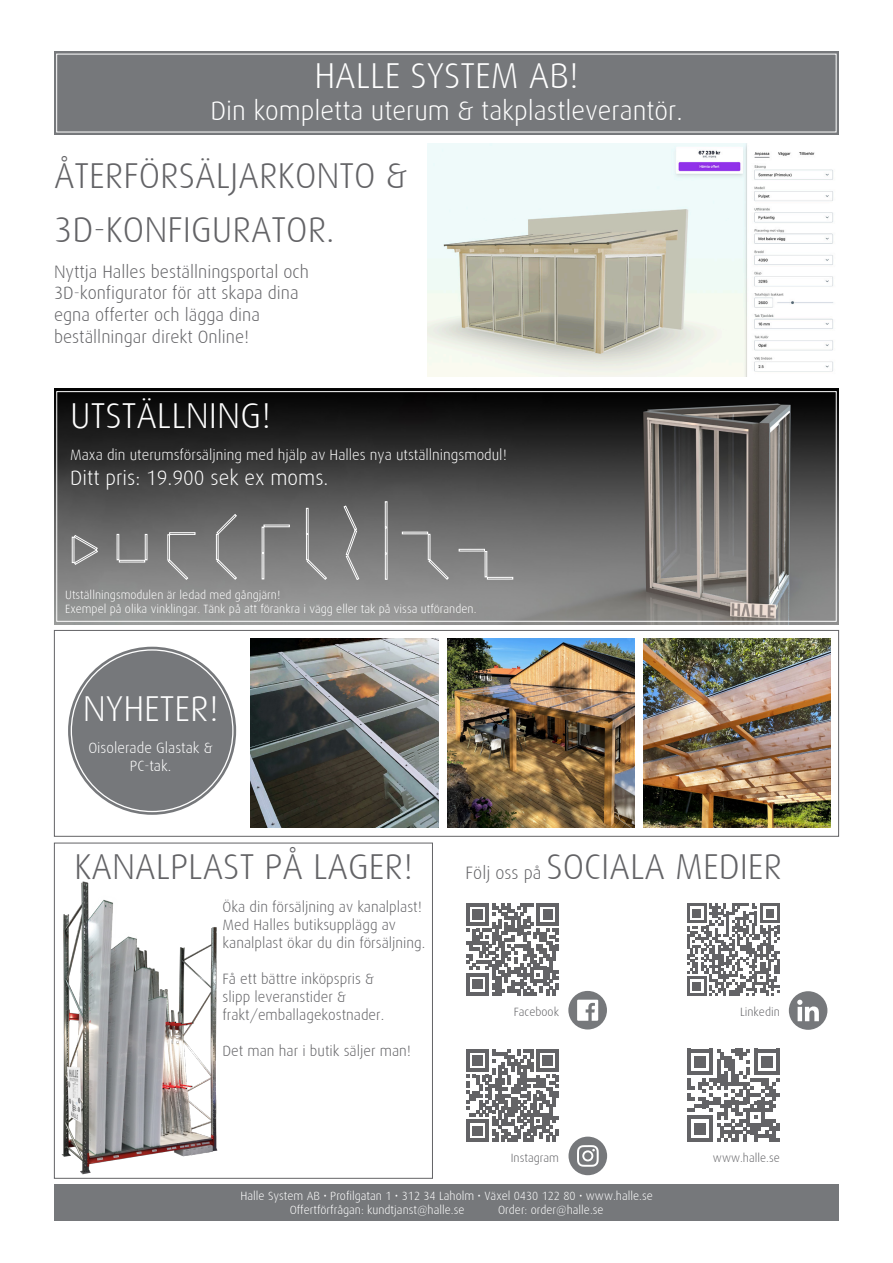
<style>
.page{position:relative;width:893px;height:1263px;background:#fff}
.page>*{position:absolute;margin:0;border:0;box-sizing:border-box;transform-origin:0 0}
.t1{font:300 36px/54px "Dax";color:#636366}
.t2{font:300 36px "Dax";color:#fff}
.t3{font:300 27px "Dax";color:#fff}
.t4{font:300 21px "Dax";color:#fff}
.t5{font:300 18px "Dax";color:#636366}
.t6{font:300 15px/18px "Dax";color:#636366}
.t7{font:300 15px "Dax";color:#fff}
.t8{font:300 12px "Dax";color:#fff}
.t9{font:300 12px "Dax";color:#636366}
.s1{font-size:18px}
</style>
<div class="page">
<div style="left:54px;top:1184px;width:785px;height:37px;background:#76787b"></div>
<div style="left:54px;top:51px;width:785px;height:84px;background:#76787b"></div>
<img style="left:54px;top:389px;width:785px;height:235px">
<svg style="left:168px;top:559px;width:20px;height:21px"></svg>
<div style="left:168px;top:534px;width:2px;height:26px;border:1px solid #fff"></div>
<div style="left:169px;top:532px;width:26px;height:3px;border:1px solid #fff"></div>
<svg style="left:216px;top:559px;width:21px;height:21px"></svg>
<div style="left:216px;top:534px;width:2px;height:26px;border:1px solid #fff"></div>
<svg style="left:216px;top:514px;width:21px;height:20px"></svg>
<div style="left:262px;top:553px;width:2px;height:26px;border:1px solid #fff"></div>
<div style="left:262px;top:527px;width:2px;height:26px;border:1px solid #fff"></div>
<div style="left:264px;top:525px;width:26px;height:2px;border:1px solid #fff"></div>
<div style="left:145px;top:534px;width:2px;height:26px;border:1px solid #fff"></div>
<div style="left:119px;top:560px;width:26px;height:2px;border:1px solid #fff"></div>
<div style="left:117px;top:534px;width:2px;height:26px;border:1px solid #fff"></div>
<svg style="left:306px;top:559px;width:21px;height:21px"></svg>
<div style="left:306px;top:534px;width:2px;height:26px;border:1px solid #fff"></div>
<div style="left:306px;top:508px;width:2px;height:26px;border:1px solid #fff"></div>
<div style="left:385px;top:554px;width:2px;height:25px;border:1px solid #fff"></div>
<div style="left:385px;top:527px;width:2px;height:26px;border:1px solid #fff"></div>
<div style="left:385px;top:501px;width:2px;height:26px;border:1px solid #fff"></div>
<svg style="left:428px;top:559px;width:21px;height:21px"></svg>
<div style="left:428px;top:534px;width:2px;height:26px;border:1px solid #fff"></div>
<div style="left:402px;top:532px;width:26px;height:2px;border:1px solid #fff"></div>
<div style="left:487px;top:577px;width:26px;height:2px;border:1px solid #fff"></div>
<div style="left:485px;top:551px;width:2px;height:26px;border:1px solid #fff"></div>
<div style="left:459px;top:549px;width:26px;height:2px;border:1px solid #fff"></div>
<div style="left:72px;top:537px;width:2px;height:26px;border:1px solid #fff"></div>
<svg style="left:74px;top:535px;width:24px;height:30px"></svg>
<svg style="left:343px;top:505px;width:16px;height:75px"></svg>
<img style="left:428px;top:144px;width:406px;height:232px">
<div style="left:56px;top:391px;width:781px;height:231px;border:1px solid #fff"></div>
<img style="left:61px;top:881px;width:157px;height:294px">
<img style="left:447px;top:639px;width:187px;height:189px">
<div style="left:54px;top:630px;width:785px;height:207px;border:1px solid #636366"></div>
<img style="left:251px;top:639px;width:187px;height:189px">
<img style="left:643px;top:639px;width:188px;height:189px">
<div style="left:56px;top:54px;width:780px;height:78px;border:1px solid #fff"></div>
<div style="left:68px;top:647px;width:168px;height:168px;background:#76787b;border-radius:50%"></div>
<div style="left:54px;top:843px;width:379px;height:336px;border:1px solid #636366"></div>
<div style="left:568px;top:991px;width:39px;height:38px;background:#76787b;border-radius:50%"></div>
<svg style="left:577px;top:1000px;width:21px;height:21px"></svg>
<svg style="left:466px;top:903px;width:93px;height:92px"></svg>
<svg style="left:687px;top:1049px;width:93px;height:92px"></svg>
<svg style="left:466px;top:1049px;width:93px;height:93px"></svg>
<svg style="left:687px;top:903px;width:93px;height:93px"></svg>
<div style="left:568px;top:1136px;width:39px;height:39px;background:#76787b;border-radius:50%"></div>
<svg style="left:577px;top:1145px;width:22px;height:22px"></svg>
<div style="left:789px;top:991px;width:38px;height:39px;background:#76787b;border-radius:50%"></div>
<svg style="left:797px;top:1000px;width:22px;height:21px"></svg>
<p class="t2" style="left:314px;top:56px;width:266px">HALLE SYSTEM AB!</p>
<p class="t3" style="left:210px;top:96px;width:474px">Din kompletta uterum &amp; takplastleverantör.</p>
<p class="t1" style="left:54px;top:149px;width:355px">ÅTERFÖRSÄLJARKONTO &amp;<br>3D-KONFIGURATOR.</p>
<p class="t5" style="left:54px;top:262px;width:257px">Nyttja Halles beställningsportal och</p>
<p class="t5" style="left:54px;top:283px;width:246px">3D-konfigurator för att skapa dina</p>
<p class="t5" style="left:54px;top:305px;width:208px">egna offerter och lägga dina</p>
<p class="t5" style="left:54px;top:326px;width:197px">beställningar direkt Online!</p>
<p class="t2" style="left:70px;top:396px;width:202px">UTSTÄLLNING!</p>
<p class="t7" style="left:70px;top:447px;width:438px">Maxa din uterumsförsäljning med hjälp av Halles nya utställningsmodul!</p>
<p class="t4" style="left:70px;top:467px;width:260px">Ditt pris: 19.900 sek ex moms.</p>
<p class="t8" style="left:65px;top:588px;width:217px">Utställningsmodulen är ledad med gångjärn!</p>
<p class="t8" style="left:65px;top:602px;width:413px">Exempel på olika vinklingar. Tänk på att förankra i vägg eller tak på vissa utföranden.</p>
<p class="t2" style="left:83px;top:688px;width:137px">NYHETER!</p>
<p class="t7" style="left:88px;top:739px;width:126px">Oisolerade Glastak &amp;</p>
<p class="t7" style="left:130px;top:757px;width:43px">PC-tak.</p>
<p class="t1" style="left:74px;top:839px;width:340px">KANALPLAST PÅ LAGER!</p>
<p class="t6" style="left:223px;top:898px;width:201px">Öka din försäljning av kanalplast!</p>
<p class="t6" style="left:223px;top:916px;width:204px">Med Halles butiksupplägg av kanalplast ökar du din försäljning.</p>
<p class="t6" style="left:223px;top:970px;width:153px">Få ett bättre inköpspris &amp;</p>
<p class="t6" style="left:223px;top:988px;width:125px">slipp leveranstider &amp;</p>
<p class="t6" style="left:223px;top:1006px;width:163px">frakt/emballagekostnader.</p>
<p class="t6" style="left:223px;top:1042px;width:190px">Det man har i butik säljer man!</p>
<p class="t1" style="left:466px;top:839px;width:318px"><span class="s1">Följ oss på</span> SOCIALA MEDIER</p>
<p class="t9" style="left:514px;top:1005px;width:47px">Facebook</p>
<p class="t9" style="left:740px;top:1005px;width:41px">Linkedin</p>
<p class="t9" style="left:511px;top:1151px;width:50px">Instagram</p>
<p class="t9" style="left:713px;top:1151px;width:68px">www.halle.se</p>
<p class="t8" style="left:241px;top:1189px;width:414px">Halle System AB • Profilgatan 1 • 312 34 Laholm • Växel 0430 122 80 • www.halle.se</p>
<p class="t8" style="left:290px;top:1203px;width:176px">Offertförfrågan: kundtjanst@halle.se</p>
<p class="t8" style="left:498px;top:1203px;width:107px">Order: order@halle.se</p>
</div>
